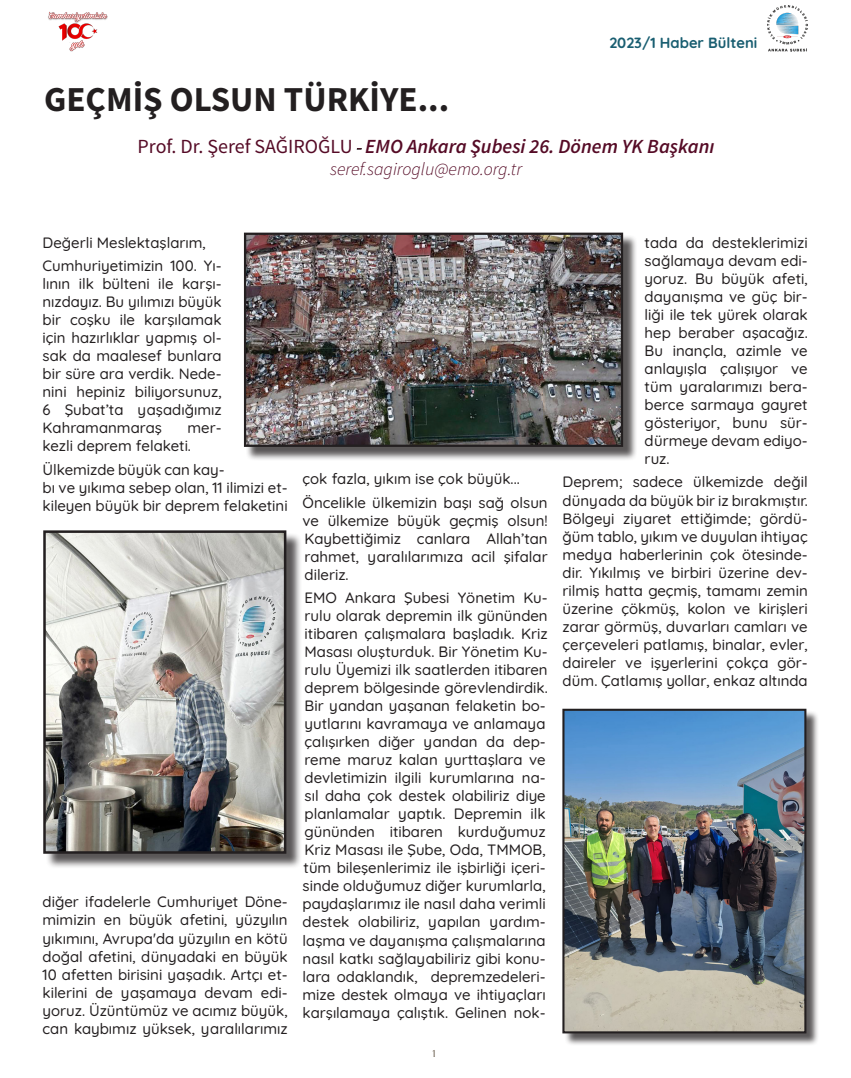
<style>
.page{position:relative;width:851px;height:1078px;background:#fff}
.page>*{position:absolute;margin:0;border:0;box-sizing:border-box;transform-origin:0 0}
.t1{font:700 35px "Source Sans Pro";color:#231f20}
.t2{font:italic 600 20px "Source Sans Pro";color:#550b26}
.t3{font:italic 300 18px "Source Sans Pro";color:#550b26}
.t4{font:500 15px/18px "Quicksand";color:#231f20;text-align:justify}
.t5{font:700 14.8px "Quicksand";color:#195e71}
.t6{font:12px "CAT Linz";color:#594c3b}
.s1{font-weight:400;font-style:normal}
.s2{font-weight:300;font-size:18px;color:#231f20}
</style>
<div class="page">
<img style="left:767px;top:6px;width:40px;height:46px">
<img style="left:48px;top:11px;width:60px;height:41px">
<div style="left:246px;top:234px;width:391px;height:226px;background:#231f20;opacity:.75"></div>
<img style="left:247px;top:235px;width:373px;height:209px">
<div style="left:244px;top:232px;width:379px;height:215px;border:2px solid #231f20"></div>
<div style="left:45px;top:532px;width:257px;height:337px;background:#231f20;opacity:.75"></div>
<img style="left:47px;top:534px;width:235px;height:315px">
<div style="left:43px;top:530px;width:243px;height:323px;border:3px solid #231f20"></div>
<div style="left:564px;top:710px;width:255px;height:336px;background:#231f20;opacity:.75"></div>
<img style="left:565px;top:711px;width:238px;height:319px">
<div style="left:562px;top:708px;width:244px;height:325px;border:2px solid #231f20"></div>
<p class="t1" style="left:44px;top:76px;width:406px">GEÇMİŞ OLSUN TÜRKİYE...</p>
<p class="t5" style="left:609px;top:32px;width:149px">2023/1 Haber Bülteni</p>
<p class="t2" style="left:138px;top:133px;width:578px"><span class="s1">Prof. Dr. Şeref SAĞIROĞLU</span> <span class="s2">-</span> EMO Ankara Şubesi 26. Dönem YK Başkanı</p>
<p class="t3" style="left:330px;top:158px;width:193px">seref.sagiroglu@emo.org.tr</p>
<p class="t4" style="left:43px;top:232px;width:165px">Değerli Meslektaşlarım,</p>
<p class="t4" style="left:43px;top:255px;width:181px">Cumhuriyetimizin 100. Yı&shy;lının ilk bülteni ile karşı&shy;nızdayız. Bu yılımızı büyük bir coşku ile karşılamak için hazırlıklar yapmış ol&shy;sak da maalesef bunlara bir süre ara verdik. Nede&shy;nini hepiniz biliyorsunuz, 6 Şubat’ta yaşadığımız Kahramanmaraş</p>
<p class="t4" style="left:43px;top:417px;width:180px;text-indent:145px">mer&shy;kezli deprem felaketi.</p>
<p class="t4" style="left:43px;top:459px;width:247px;text-align:left">Ülkemizde büyük can kay-<br>bı ve yıkıma sebep olan, 11 ilimizi et&shy;kileyen büyük bir deprem felaketini</p>
<p class="t4" style="left:43px;top:891px;width:247px">diğer ifadelerle Cumhuriyet Döne&shy;mimizin en büyük afetini, yüzyılın yıkımını, Avrupa'da yüzyılın en kötü doğal afetini, dünyadaki en büyük 10 afetten birisini yaşadık. Artçı et&shy;kilerini de yaşamaya devam edi&shy;yoruz. Üzüntümüz ve acımız büyük, can kaybımız yüksek, yaralılarımız</p>
<p class="t4" style="left:302px;top:468px;width:219px">çok fazla, yıkım ise çok büyük...</p>
<p class="t4" style="left:302px;top:491px;width:247px">Öncelikle ülkemizin başı sağ olsun ve ülkemize büyük geçmiş olsun!<br>Kaybettiğimiz canlara Allah’tan rahmet, yaralılarımıza acil şifalar dileriz.</p>
<p class="t4" style="left:302px;top:587px;width:247px;text-align:left">EMO Ankara Şubesi Yönetim Ku&shy;rulu olarak depremin ilk gününden itibaren çalışmalara başladık. Kriz Masası oluşturduk. Bir Yönetim Ku&shy;rulu Üyemizi ilk saatlerden itibaren deprem bölgesinde görevlendirdik.<br>Bir yandan yaşanan felaketin bo&shy;yutlarını kavramaya ve anlamaya çalışırken diğer yandan da dep&shy;reme maruz kalan yurttaşlara ve devletimizin ilgili kurumlarına na&shy;sıl daha çok destek olabiliriz diye planlamalar yaptık. Depremin ilk gününden itibaren kurduğumuz Kriz Masası ile Şube, Oda, TMMOB, tüm bileşenlerimiz ile işbirliği içeri&shy;sinde olduğumuz diğer kurumlarla, paydaşlarımız ile nasıl daha verimli destek olabiliriz, yapılan yardım&shy;laşma ve dayanışma çalışmalarına nasıl katkı sağlayabiliriz gibi konu&shy;lara odaklandık, depremzedeleri&shy;mize destek olmaya ve ihtiyaçları karşılamaya çalıştık. Gelinen nok-</p>
<p class="t6" style="left:432px;top:1046px;width:5px">1</p>
<p class="t4" style="left:644px;top:232px;width:165px">tada da desteklerimizi sağlamaya devam edi&shy;yoruz. Bu büyük afeti, dayanışma ve güç bir&shy;liği ile tek yürek olarak hep beraber aşacağız.<br>Bu inançla, azimle ve anlayışla çalışıyor ve tüm yaralarımızı bera&shy;berce sarmaya gayret gösteriyor, bunu sür&shy;dürmeye devam ediyo&shy;ruz.</p>
<p class="t4" style="left:562px;top:471px;width:247px">Deprem; sadece ülkemizde değil dünyada da büyük bir iz bırakmıştır.<br>Bölgeyi ziyaret ettiğimde; gördü&shy;ğüm tablo, yıkım ve duyulan ihtiyaç medya haberlerinin çok ötesinde&shy;dir. Yıkılmış ve birbiri üzerine dev&shy;rilmiş hatta geçmiş, tamamı zemin üzerine çökmüş, kolon ve kirişleri zarar görmüş, duvarları camları ve çerçeveleri patlamış, binalar, evler, daireler ve işyerlerini çokça gör&shy;düm. Çatlamış yollar, enkaz altında</p>
</div>
